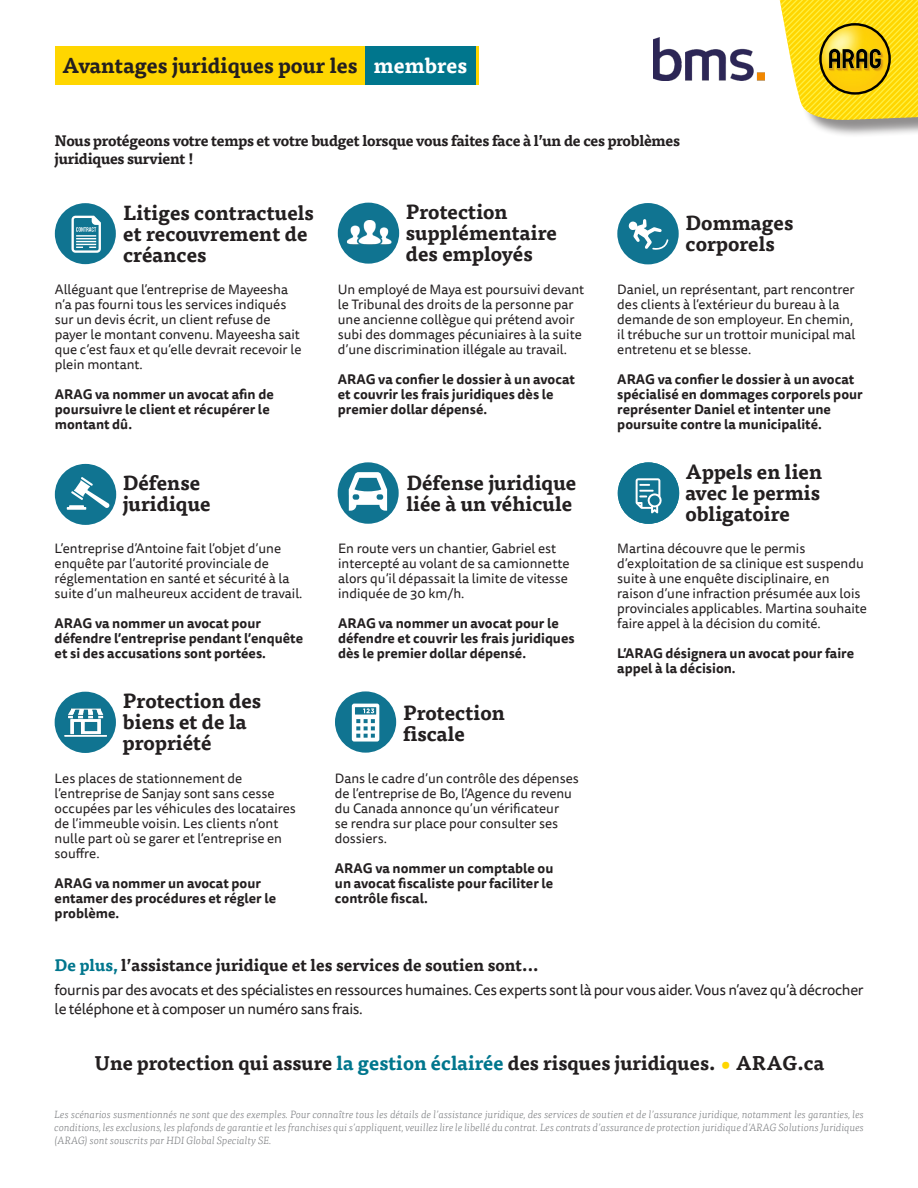
<style>
.page{position:relative;width:918px;height:1188px;background:#fff}
.page>*{position:absolute;margin:0;border:0;box-sizing:border-box;transform-origin:0 0}
.t1{font:700 21px "Tisa OT";color:#231f20}
.t2{font:700 21px "Tisa OT";color:#fff}
.t3{font:700 20.1px "Tisa OT";color:#231f20}
.t4{font:700 19.5px "Tisa OT";color:#231f20}
.t5{font:700 16.5px "Tisa OT";color:#231f20}
.t6{font:15px/19.5px "Tisa Sans Pro";letter-spacing:-.02em;color:#231f20}
.t7{font:700 15px "Tisa OT";letter-spacing:-.02em;color:#231f20}
.t8{font:13.5px/15px "Tisa Sans Pro";color:#231f20}
.t9{font:700 13.5px/15px "Tisa Sans OT";color:#231f20}
.t10{font:italic 300 10.5px/12.6px "Tisa OT";color:#76787b;text-align:justify}
.s1{color:#00768d}
.s2{color:#ffd600}
</style>
<div class="page">
<div style="left:55px;top:692px;width:61px;height:61px;background:#107491;border-radius:50%"></div>
<img style="left:64px;top:708px;width:43px;height:29px">
<div style="left:618px;top:462px;width:61px;height:62px;background:#107491;border-radius:31px"></div>
<svg style="left:636px;top:478px;width:26px;height:36px"></svg>
<div style="left:781px;top:0;width:137px;height:139px;background:#231f20;opacity:.5"></div>
<svg style="left:779px;top:0;width:139px;height:123px;background:#ebcf30"></svg>
<div style="left:617px;top:203px;width:62px;height:61px;background:#107491;border-radius:31px"></div>
<svg style="left:628px;top:219px;width:40px;height:31px"></svg>
<div style="left:55px;top:203px;width:61px;height:61px;background:#107491;border-radius:31px"></div>
<svg style="left:71px;top:216px;width:30px;height:37px"></svg>
<div style="left:335px;top:691px;width:61px;height:62px;background:#107491;border-radius:31px"></div>
<svg style="left:352px;top:704px;width:27px;height:38px"></svg>
<div style="left:338px;top:203px;width:61px;height:61px;background:#107491;border-radius:31px"></div>
<img style="left:346px;top:219px;width:46px;height:26px">
<div style="left:55px;top:464px;width:61px;height:61px;background:#107491;border-radius:31px"></div>
<svg style="left:66px;top:477px;width:44px;height:33px"></svg>
<div style="left:338px;top:462px;width:61px;height:62px;background:#107491;border-radius:50%"></div>
<svg style="left:349px;top:472px;width:38px;height:39px"></svg>
<div style="left:55px;top:46px;width:423px;height:39px;background:#ffd600"></div>
<div style="left:365px;top:46px;width:111px;height:39px;background:#00768d"></div>
<img style="left:654px;top:37px;width:110px;height:43px">
<p class="t1" style="left:62px;top:52px;width:297px">Avantages juridiques pour les</p>
<p class="t2" style="left:374px;top:52px;width:95px">membres</p>
<p class="t7" style="left:55px;top:131px;width:627px">Nous protégeons votre temps et votre budget lorsque vous faites face à l’un de ces problèmes</p>
<p class="t7" style="left:55px;top:149px;width:141px">juridiques survient !</p>
<p class="t3" style="left:123px;top:200px;width:192px">Litiges contractuels</p>
<p class="t3" style="left:123px;top:221px;width:186px">et recouvrement de</p>
<p class="t3" style="left:123px;top:242px;width:85px">créances</p>
<p class="t8" style="left:55px;top:282px;width:248px">Alléguant que l’entreprise de Mayeesha n’a pas fourni tous les services indiqués sur un devis écrit, un client refuse de payer le montant convenu. Mayeesha sait que c’est faux et qu’elle devrait recevoir le plein montant.</p>
<p class="t9" style="left:55px;top:387px;width:220px">ARAG va nommer un avocat afin de poursuivre le client et récupérer le montant dû.</p>
<p class="t3" style="left:123px;top:470px;width:79px">Défense</p>
<p class="t3" style="left:123px;top:491px;width:90px">juridique</p>
<p class="t8" style="left:55px;top:542px;width:249px">L’entreprise d’Antoine fait l’objet d’une enquête par l’autorité provinciale de réglementation en santé et sécurité à la suite d’un malheureux accident de travail.</p>
<p class="t9" style="left:55px;top:617px;width:250px">ARAG va nommer un avocat pour défendre l’entreprise pendant l’enquête et si des accusations sont portées.</p>
<p class="t3" style="left:123px;top:689px;width:140px">Protection des</p>
<p class="t3" style="left:123px;top:710px;width:125px">biens et de la</p>
<p class="t3" style="left:123px;top:731px;width:90px">propriété</p>
<p class="t8" style="left:55px;top:771px;width:243px">Les places de stationnement de l’entreprise de Sanjay sont sans cesse occupées par les véhicules des locataires de l’immeuble voisin. Les clients n’ont nulle part où se garer et l’entreprise en souffre.</p>
<p class="t9" style="left:55px;top:876px;width:223px">ARAG va nommer un avocat pour entamer des procédures et régler le problème.</p>
<p class="t3" style="left:406px;top:199px;width:103px">Protection</p>
<p class="t3" style="left:406px;top:220px;width:153px">supplémentaire</p>
<p class="t3" style="left:406px;top:241px;width:128px">des employés</p>
<p class="t8" style="left:338px;top:282px;width:248px">Un employé de Maya est poursuivi devant le Tribunal des droits de la personne par une ancienne collègue qui prétend avoir subi des dommages pécuniaires à la suite d’une discrimination illégale au travail.</p>
<p class="t9" style="left:338px;top:372px;width:239px">ARAG va confier le dossier à un avocat et couvrir les frais juridiques dès le premier dollar dépensé.</p>
<p class="t3" style="left:406px;top:470px;width:171px">Défense juridique</p>
<p class="t3" style="left:406px;top:491px;width:167px">liée à un véhicule</p>
<p class="t8" style="left:338px;top:542px;width:233px">En route vers un chantier, Gabriel est intercepté au volant de sa camionnette alors qu’il dépassait la limite de vitesse indiquée de 30 km/h.</p>
<p class="t9" style="left:338px;top:617px;width:238px">ARAG va nommer un avocat pour le défendre et couvrir les frais juridiques dès le premier dollar dépensé.</p>
<p class="t3" style="left:403px;top:700px;width:103px">Protection</p>
<p class="t3" style="left:403px;top:721px;width:64px">fiscale</p>
<p class="t8" style="left:335px;top:771px;width:245px">Dans le cadre d’un contrôle des dépenses de l’entreprise de Bo, l’Agence du revenu du Canada annonce qu’un vérificateur<br>se rendra sur place pour consulter ses dossiers.</p>
<p class="t9" style="left:335px;top:861px;width:220px;text-align:justify">ARAG va nommer un comptable ou un avocat fiscaliste pour faciliter le contrôle fiscal.</p>
<p class="t3" style="left:686px;top:210px;width:109px">Dommages</p>
<p class="t3" style="left:686px;top:231px;width:91px">corporels</p>
<p class="t8" style="left:617px;top:282px;width:240px">Daniel, un représentant, part rencontrer des clients à l’extérieur du bureau à la demande de son employeur. En chemin, il trébuche sur un trottoir municipal mal entretenu et se blesse.</p>
<p class="t9" style="left:617px;top:372px;width:239px">ARAG va confier le dossier à un avocat</p>
<p class="t9" style="left:617px;top:387px;width:247px">spécialisé en dommages corporels pour</p>
<p class="t9" style="left:617px;top:402px;width:215px">représenter Daniel et intenter une poursuite contre la municipalité.</p>
<p class="t3" style="left:685px;top:459px;width:138px">Appels en lien</p>
<p class="t3" style="left:685px;top:480px;width:136px">avec le permis</p>
<p class="t3" style="left:685px;top:501px;width:106px">obligatoire</p>
<p class="t8" style="left:617px;top:542px;width:251px">Martina découvre que le permis d’exploitation de sa clinique est suspendu suite à une enquête disciplinaire, en raison d’une infraction présumée aux lois provinciales applicables. Martina souhaite faire appel à la décision du comité.</p>
<p class="t9" style="left:617px;top:647px;width:238px">L’ARAG désignera un avocat pour faire appel à la décision.</p>
<p class="t5" style="left:55px;top:955px;width:485px"><span class="s1">De plus,</span> l’assistance juridique et les services de soutien sont...</p>
<p class="t6" style="left:55px;top:980px;width:811px">fournis par des avocats et des spécialistes en ressources humaines. Ces experts sont là pour vous aider. Vous n’avez qu’à décrocher le téléphone et à composer un numéro sans frais.</p>
<p class="t4" style="left:94px;top:1051px;width:732px">Une protection qui assure <span class="s1">la gestion éclairée</span> des risques juridiques. <span class="s2">•</span> ARAG.ca</p>
<p class="t10" style="left:55px;top:1109px;width:811px">Les scénarios susmentionnés ne sont que des exemples. Pour connaître tous les détails de l’assistance juridique, des services de soutien et de l’assurance juridique, notamment les garanties, les conditions, les exclusions, les plafonds de garantie et les franchises qui s’appliquent, veuillez lire le libellé du contrat. Les contrats d’assurance de protection juridique d’ARAG Solutions Juridiques (ARAG) sont souscrits par HDI Global Specialty SE.</p>
</div>
